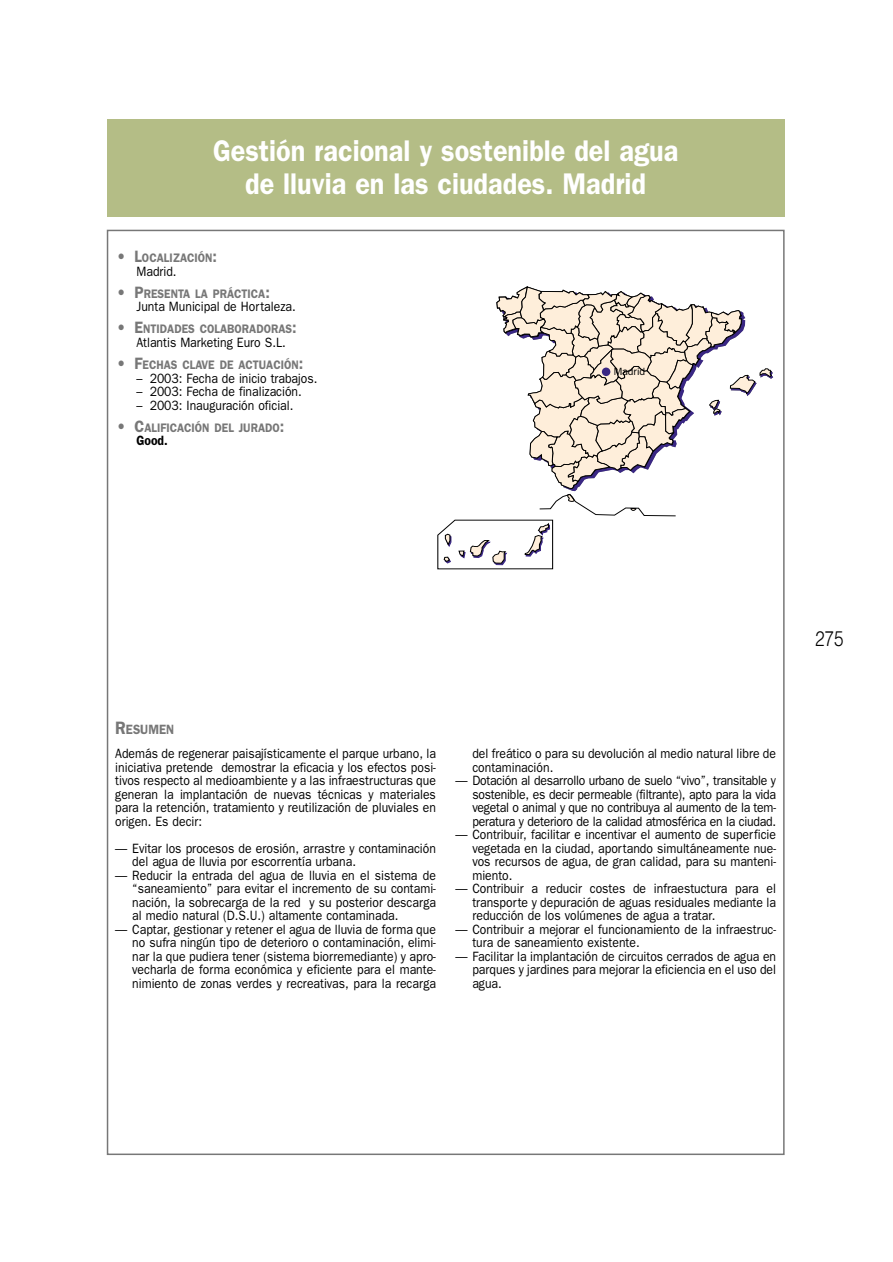
<style>
.page{position:relative;width:893px;height:1262px;background:#fff}
.page>*{position:absolute;margin:0;border:0;box-sizing:border-box;transform-origin:0 0}
.t1{font:600 30px/33px "Franklin Gothic";color:#fff;text-align:center;scale:.9 1}
.t2{font:300 21px "Helvetica";color:#000;scale:.82 1}
.t3{font:13.5px/13.5px "Franklin Gothic";color:#000;text-align:justify;scale:.9 1}
.t4{font:600 13.5px "Franklin Gothic";color:#777;scale:.9 1}
.t5{font:600 13.5px "Franklin Gothic";color:#000;scale:.9 1}
.t6{font:600 12.3px "Franklin Gothic";color:#777;scale:.9 1}
.t7{font:10.5px "Franklin Gothic";color:#000}
.s1{font-size:16.5px}
.s2{font-size:18px}
</style>
<div class="page">
<div style="left:107px;top:119px;width:677px;height:97px;background:#b4bd86"></div>
<svg style="left:437px;top:286px;width:336px;height:283px"></svg>
<div style="left:602px;top:367px;width:8px;height:9px;background:#3a2784;border-radius:50%"></div>
<h1 class="t1" style="left:213px;top:136px;width:518px">Gestión racional y sostenible del agua de lluvia en las ciudades. Madrid</h1>
<p class="t6" style="left:117px;top:254px;width:113px"><span class="s1">• L</span>OCALIZACIÓN<span class="s1">:</span></p>
<p class="t3" style="left:136px;top:266px;width:46px">Madrid.</p>
<p class="t6" style="left:117px;top:289px;width:171px"><span class="s1">• P</span>RESENTA LA PRÁCTICA<span class="s1">:</span></p>
<p class="t3" style="left:136px;top:301px;width:178px">Junta Municipal de Hortaleza.</p>
<p class="t6" style="left:117px;top:325px;width:201px"><span class="s1">• E</span>NTIDADES COLABORADORAS<span class="s1">:</span></p>
<p class="t3" style="left:136px;top:337px;width:167px">Atlantis Marketing Euro S.L.</p>
<p class="t6" style="left:117px;top:360px;width:209px"><span class="s1">• F</span>ECHAS CLAVE DE ACTUACIÓN<span class="s1">:</span></p>
<p class="t3" style="left:136px;top:372px;width:202px">– 2003: Fecha de inicio trabajos.</p>
<p class="t3" style="left:136px;top:386px;width:185px">– 2003: Fecha de finalización.</p>
<p class="t3" style="left:136px;top:399px;width:176px">– 2003: Inauguración oficial.</p>
<p class="t6" style="left:117px;top:423px;width:188px"><span class="s1">• C</span>ALIFICACIÓN DEL JURADO<span class="s1">:</span></p>
<p class="t5" style="left:136px;top:436px;width:36px">Good.</p>
<p class="t7" style="left:613px;top:368px;width:33px">Madrid</p>
<p class="t4" style="left:115px;top:724px;width:67px"><span class="s2">R</span>ESUMEN</p>
<p class="t3" style="left:115px;top:748px;width:358px">Además de regenerar paisajísticamente el parque urbano, la iniciativa pretende demostrar la eficacia y los efectos posi&shy;tivos respecto al medioambiente y a las infraestructuras que generan la implantación de nuevas técnicas y materiales para la retención, tratamiento y reutilización de pluviales en origen. Es decir:</p>
<p class="t3" style="left:132px;top:842px;width:339px;text-indent:-17px">— Evitar los procesos de erosión, arrastre y contaminación del agua de lluvia por escorrentía urbana.</p>
<p class="t3" style="left:132px;top:869px;width:339px;text-indent:-17px">— Reducir la entrada del agua de lluvia en el sistema de “saneamiento” para evitar el incremento de su contami&shy;nación, la sobrecarga de la red y su posterior descarga al medio natural (D.S.U.) altamente contaminada.</p>
<p class="t3" style="left:132px;top:923px;width:339px;text-indent:-17px">— Captar, gestionar y retener el agua de lluvia de forma que no sufra ningún tipo de deterioro o contaminación, elimi&shy;nar la que pudiera tener (sistema biorremediante) y apro&shy;vecharla de forma económica y eficiente para el mante&shy;nimiento de zonas verdes y recreativas, para la recarga</p>
<p class="t3" style="left:472px;top:748px;width:339px">del freático o para su devolución al medio natural libre de contaminación.</p>
<p class="t3" style="left:472px;top:775px;width:339px;text-indent:-17px">— Dotación al desarrollo urbano de suelo “vivo”, transitable y sostenible, es decir permeable (filtrante), apto para la vida vegetal o animal y que no contribuya al aumento de la tem&shy;peratura y deterioro de la calidad atmosférica en la ciudad.</p>
<p class="t3" style="left:472px;top:829px;width:339px;text-indent:-17px">— Contribuir, facilitar e incentivar el aumento de superficie vegetada en la ciudad, aportando simultáneamente nue&shy;vos recursos de agua, de gran calidad, para su manteni&shy;miento.</p>
<p class="t3" style="left:472px;top:883px;width:339px;text-indent:-17px">— Contribuir a reducir costes de infraestuctura para el transporte y depuración de aguas residuales mediante la reducción de los volúmenes de agua a tratar.</p>
<p class="t3" style="left:472px;top:923px;width:339px;text-indent:-17px">— Contribuir a mejorar el funcionamiento de la infraestruc&shy;tura de saneamiento existente.</p>
<p class="t3" style="left:472px;top:950px;width:339px;text-indent:-17px">— Facilitar la implantación de circuitos cerrados de agua en parques y jardines para mejorar la eficiencia en el uso del agua.</p>
<h2 class="t2" style="left:815px;top:631px;width:37px">275</h2>
</div>
